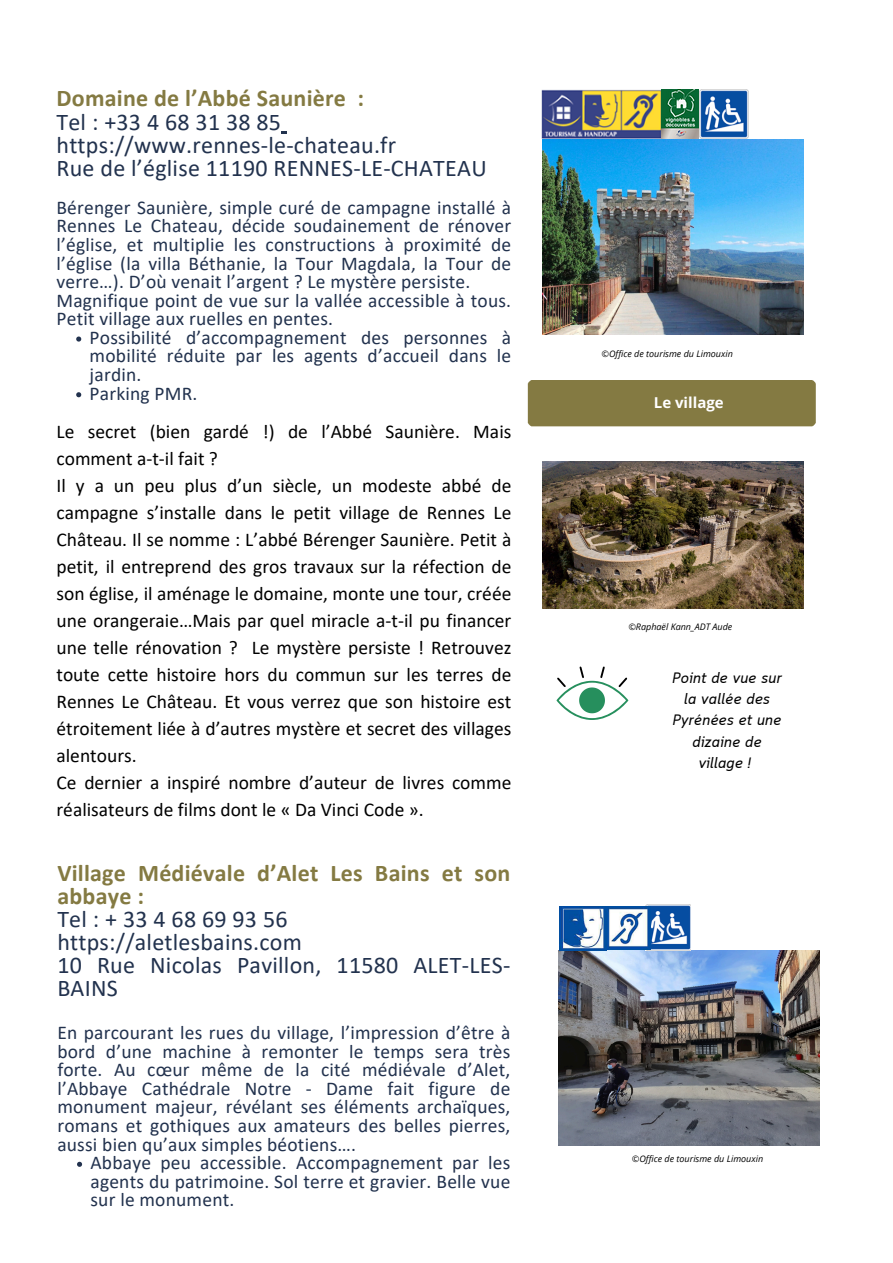
<style>
.page{position:relative;width:893px;height:1263px;background:#fff}
.page>*{position:absolute;margin:0;border:0;box-sizing:border-box;transform-origin:0 0}
.t1{font:24px/23.1px "Calibri";letter-spacing:.01em;color:#22324e}
.t2{font:700 24px/23.1px "Calibri";letter-spacing:.01em;color:#847a42}
.t3{font:19.5px/18.6px "Calibri";letter-spacing:.01em;color:#22324e;text-align:justify}
.t4{font:19.5px/27px "Calibri";color:#000}
.t5{font:italic 700 15px/21.4px "Cloud Loop";color:#000;text-align:center}
.t6{font:700 15px "Open Sans";color:#fff}
.t7{font:italic 9px "Open Sans";color:#000}
</style>
<div class="page">
<img style="left:542px;top:89px;width:206px;height:49px">
<img style="left:542px;top:139px;width:261px;height:196px">
<svg style="left:281px;top:131px;width:6px;height:2px"></svg>
<svg style="left:76px;top:336px;width:5px;height:6px"></svg>
<svg style="left:76px;top:392px;width:5px;height:5px"></svg>
<img style="left:543px;top:462px;width:261px;height:146px">
<svg style="left:556px;top:666px;width:72px;height:54px"></svg>
<div style="left:528px;top:380px;width:288px;height:46px;background:#847a42"></div>
<img style="left:558px;top:950px;width:261px;height:196px">
<svg style="left:77px;top:1162px;width:5px;height:5px"></svg>
<img style="left:645px;top:904px;width:46px;height:47px">
<img style="left:560px;top:906px;width:44px;height:44px">
<img style="left:604px;top:906px;width:46px;height:44px">
<h1 class="t2" style="left:56px;top:89px;width:309px">Domaine de l’Abbé Saunière :</h1>
<p class="t1" style="left:56px;top:112px;width:226px">Tel : +33 4 68 31 38 85</p>
<p class="t1" style="left:56px;top:135px;width:341px">https://www.rennes-le-chateau.fr</p>
<p class="t1" style="left:56px;top:158px;width:432px">Rue de l’église 11190 RENNES-LE-CHATEAU</p>
<h2 class="t3" style="left:56px;top:200px;width:456px;text-align:left">Bérenger Saunière, simple curé de campagne installé à Rennes Le Chateau, décide soudainement de rénover l’église, et multiplie les constructions à proximité de l’église (la villa Béthanie, la Tour Magdala, la Tour de verre…). D’où venait l’argent ? Le mystère persiste.<br>Magnifique point de vue sur la vallée accessible à tous.<br>Petit village aux ruelles en pentes.</h2>
<p class="t3" style="left:90px;top:330px;width:423px">Possibilité d’accompagnement des personnes à mobilité réduite par les agents d’accueil dans le jardin.</p>
<h1 class="t3" style="left:90px;top:385px;width:109px">Parking PMR.</h1>
<p class="t4" style="left:56px;top:419px;width:456px">Le secret (bien gardé !) de l’Abbé Saunière. Mais comment a-t-il fait ?<br>Il y a un peu plus d’un siècle, un modeste abbé de campagne s’installe dans le petit village de Rennes Le Château. Il se nomme : L’abbé Bérenger Saunière. Petit à petit, il entreprend des gros travaux sur la réfection de son église, il aménage le domaine, monte une tour, créée une orangeraie…Mais par quel miracle a-t-il pu financer une telle rénovation ? Le mystère persiste ! Retrouvez toute cette histoire hors du commun sur les terres de Rennes Le Château. Et vous verrez que son histoire est étroitement liée à d’autres mystère et secret des villages alentours.<br>Ce dernier a inspiré nombre d’auteur de livres comme réalisateurs de films dont le « Da Vinci Code ».</p>
<p class="t7" style="left:601px;top:348px;width:133px">©Office de tourisme du Limouxin</p>
<p class="t6" style="left:654px;top:392px;width:71px">Le village</p>
<p class="t7" style="left:628px;top:620px;width:105px">©Raphaël Kann_ADT Aude</p>
<p class="t5" style="left:672px;top:668px;width:111px">Point de vue sur la vallée des<br>Pyrénées et une dizaine de village !</p>
<p class="t2" style="left:57px;top:863px;width:454px">Village Médiévale d’Alet Les Bains et son abbaye :</p>
<h3 class="t1" style="left:57px;top:910px;width:232px">Tel:+33468699356</h3>
<p class="t1" style="left:57px;top:933px;width:246px">https://aletlesbains.com</p>
<p class="t1" style="left:57px;top:956px;width:454px">10 Rue Nicolas Pavillon, 11580 ALET-LES-<br>BAINS</p>
<p class="t3" style="left:57px;top:1025px;width:454px">En parcourant les rues du village, l’impression d’être à bord d’une machine à remonter le temps sera très forte. Au cœur même de la cité médiévale d’Alet, l’Abbaye Cathédrale Notre - Dame fait figure de monument majeur, révélant ses éléments archaïques, romans et gothiques aux amateurs des belles pierres, aussi bien qu’aux simples béotiens….</p>
<p class="t3" style="left:90px;top:1155px;width:421px">Abbaye peu accessible. Accompagnement par les agents du patrimoine. Sol terre et gravier. Belle vue sur le monument.</p>
<h3 class="t7" style="left:632px;top:1152px;width:133px">©Office de tourisme du Limouxin</h3>
</div>
